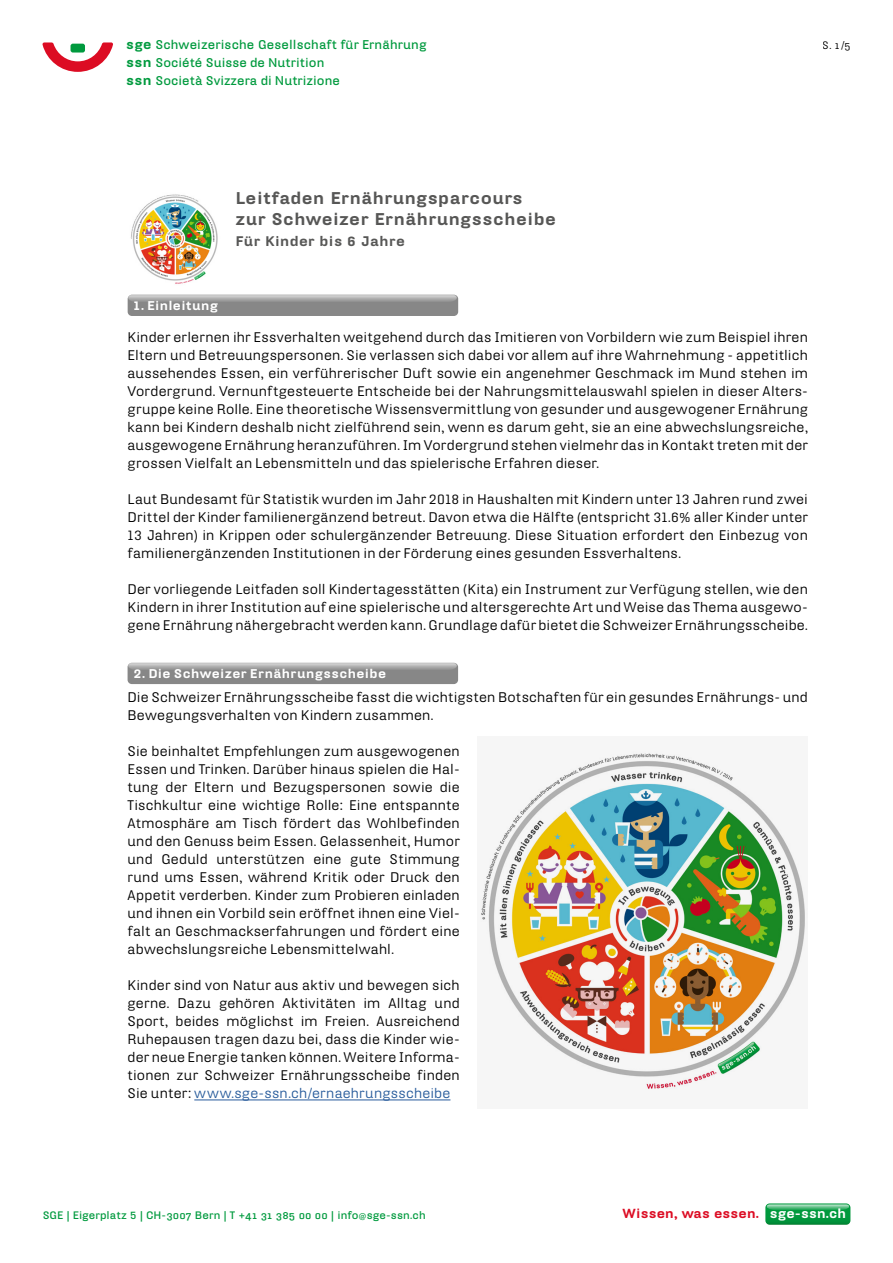
<style>
.page{position:relative;width:893px;height:1263px;background:#fff}
.page>*{position:absolute;margin:0;border:0;box-sizing:border-box;transform-origin:0 0}
.t1{font:900 16.5px/21.3px "Hydra Text";letter-spacing:.03em;color:#575756}
.t2{font:13.5px/18px "Hydra Text";letter-spacing:.015em;color:#000;text-align:justify}
.t3{font:900 13.5px "Hydra Text";letter-spacing:.03em;color:#575756}
.t4{font:900 12.75px "Hydra Text";letter-spacing:.01em;color:#dc0c23}
.t5{font:700 12.3px/18px "Hydra Text";letter-spacing:.005em;color:#009a3e}
.t6{font:900 12.3px "Hydra Text";letter-spacing:.03em;color:#fff}
.t7{font:700 10.5px "Hydra Text";letter-spacing:.01em;color:#009a3e}
.t8{font:10.5px "Hydra Text";color:#000}
.s1{font-weight:900;font-size:13.05px}
.s2{font-family:"Hydra Text Regular Expert"}
.s3{color:#275b9b}
.s4{font-family:"Hydra Text Bold Expert";font-weight:400}
.s5{font-weight:400}
.s6{color:#fff}
</style>
<div class="page">
<svg style="left:43px;top:42px;width:70px;height:30px"></svg>
<svg style="left:765px;top:1203px;width:85px;height:22px;background:#24a456"></svg>
<hr style="left:194px;top:1100px;width:256px;height:1px;background:#275b9b">
<div style="left:128px;top:663px;width:330px;height:21px;background:#878787;border-radius:4px"></div>
<img style="left:129px;top:664px;width:328px;height:5px">
<img style="left:131px;top:194px;width:87px;height:90px">
<div style="left:128px;top:295px;width:330px;height:21px;background:#878787;border-radius:4px"></div>
<img style="left:129px;top:296px;width:328px;height:5px">
<img style="left:481px;top:751px;width:324px;height:339px">
<p class="t5" style="left:126px;top:35px;width:302px"><span class="s1">sge</span> Schweizerische Gesellschaft für Ernährung</p>
<p class="t8" style="left:823px;top:38px;width:29px">S. <span class="s2">1</span> /<span class="s2">5</span></p>
<p class="t5" style="left:126px;top:53px;width:215px"><span class="s1">ssn</span> Société Suisse de Nutrition <span class="s1">ssn</span> Società Svizzera di Nutrizione</p>
<p class="t1" style="left:236px;top:187px;width:322px">Leitfaden Ernährungsparcours zur Schweizer Ernährungsscheibe</p>
<p class="t3" style="left:236px;top:233px;width:171px">Für Kinder bis 6 Jahre</p>
<p class="t6" style="left:134px;top:298px;width:86px">1. Einleitung</p>
<p class="t2" style="left:128px;top:328px;width:682px">Kinder erlernen ihr Essverhalten weitgehend durch das Imitieren von Vorbildern wie zum Beispiel ihren Eltern und Betreuungspersonen. Sie verlassen sich dabei vor allem auf ihre Wahrnehmung - appetitlich aussehendes Essen, ein verführerischer Duft sowie ein angenehmer Geschmack im Mund stehen im Vordergrund. Vernunftgesteuerte Entscheide bei der Nahrungsmittelauswahl spielen in dieser Alters&shy;gruppe keine Rolle. Eine theoretische Wissensvermittlung von gesunder und ausgewogener Ernährung kann bei Kindern deshalb nicht zielführend sein, wenn es darum geht, sie an eine abwechslungsreiche, ausgewogene Ernährung heranzuführen. Im Vordergrund stehen vielmehr das in Kontakt treten mit der grossen Vielfalt an Lebensmitteln und das spielerische Erfahren dieser.</p>
<p class="t2" style="left:128px;top:490px;width:682px">Laut Bundesamt für Statistik wurden im Jahr 2018 in Haushalten mit Kindern unter 13 Jahren rund zwei Drittel der Kinder familienergänzend betreut. Davon etwa die Hälfte (entspricht 31.6% aller Kinder unter 13 Jahren) in Krippen oder schulergänzender Betreuung. Diese Situation erfordert den Einbezug von familienergänzenden Institutionen in der Förderung eines gesunden Essverhaltens.</p>
<p class="t2" style="left:128px;top:580px;width:682px">Der vorliegende Leitfaden soll Kindertagesstätten (Kita) ein Instrument zur Verfügung stellen, wie den Kindern in ihrer Institution auf eine spielerische und altersgerechte Art und Weise das Thema ausgewo&shy;gene Ernährung nähergebracht werden kann. Grundlage dafür bietet die Schweizer Ernährungsscheibe.</p>
<p class="t6" style="left:134px;top:666px;width:254px">2. Die Schweizer Ernährungsscheibe</p>
<p class="t2" style="left:128px;top:688px;width:682px">Die Schweizer Ernährungsscheibe fasst die wichtigsten Botschaften für ein gesundes Ernährungs- und<br>Bewegungsverhalten von Kindern zusammen.</p>
<p class="t2" style="left:128px;top:742px;width:334px">Sie beinhaltet Empfehlungen zum ausgewogenen Essen und Trinken. Darüber hinaus spielen die Hal&shy;tung der Eltern und Bezugspersonen sowie die Tischkultur eine wichtige Rolle: Eine entspannte Atmosphäre am Tisch fördert das Wohlbefinden und den Genuss beim Essen. Gelassenheit, Humor und Geduld unterstützen eine gute Stimmung rund ums Essen, während Kritik oder Druck den Appetit verderben. Kinder zum Probieren einladen und ihnen ein Vorbild sein eröffnet ihnen eine Viel&shy;falt an Geschmackserfahrungen und fördert eine abwechslungsreiche Lebensmittelwahl.</p>
<p class="t2" style="left:128px;top:976px;width:334px">Kinder sind von Natur aus aktiv und bewegen sich gerne. Dazu gehören Aktivitäten im Alltag und Sport, beides möglichst im Freien. Ausreichend Ruhepausen tragen dazu bei, dass die Kinder wie&shy;der neue Energie tanken können. Weitere Informa&shy;tionen zur Schweizer Ernährungsscheibe finden Sie unter: <span class="s3">www.sge-ssn.ch/ernaehrungsscheibe</span></p>
<p class="t7" style="left:43px;top:1208px;width:385px">SGE | Eigerplatz 5 | CH-<span class="s4">3007</span> Bern | T +<span class="s4">41 31 385 00 00</span> | info<span class="s5">@</span>sge-ssn.ch</p>
<p class="t4" style="left:623px;top:1205px;width:225px">Wissen, was essen. <span class="s6">sge-ssn.ch</span></p>
</div>
